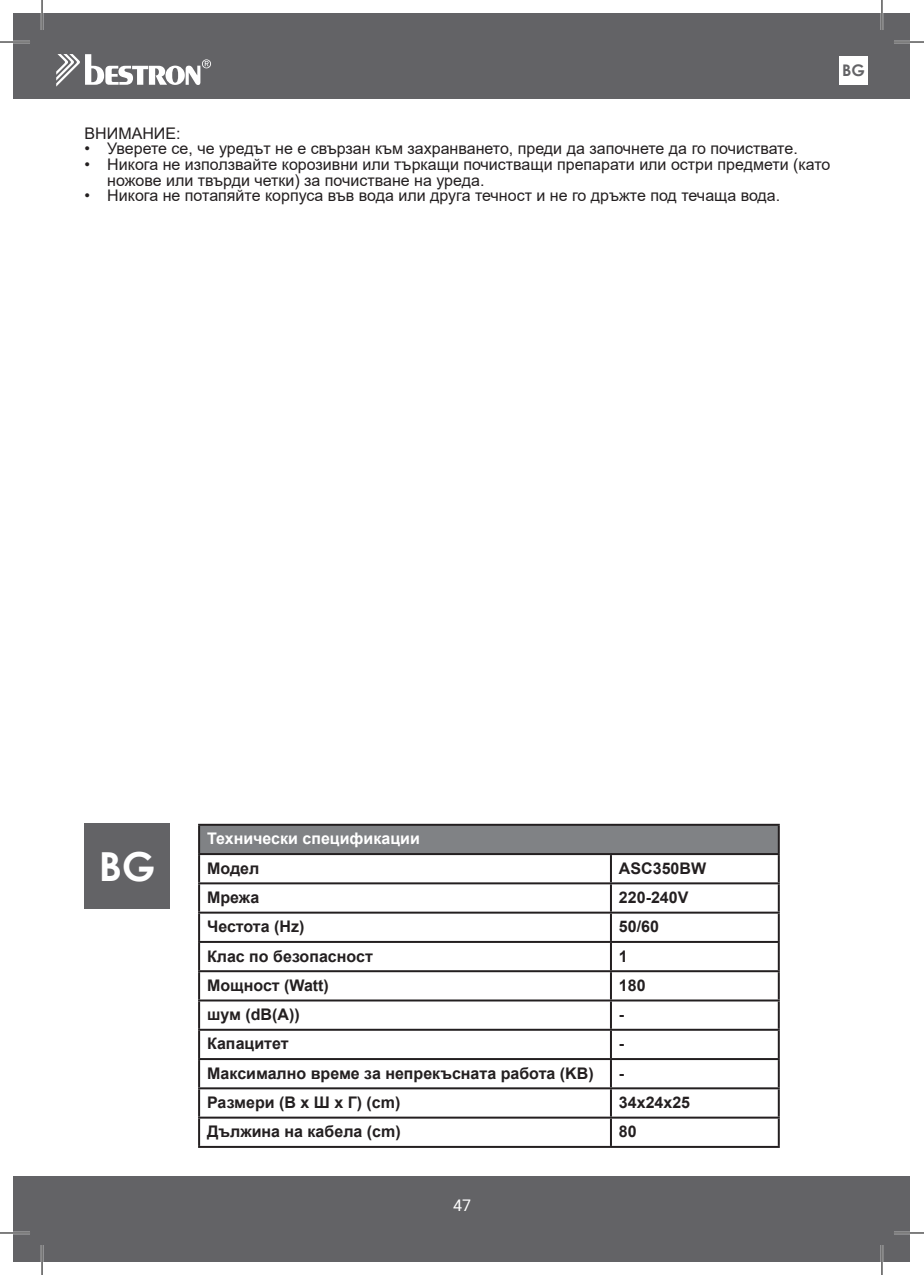
<style>
.page{position:relative;width:924px;height:1275px;background:#fff}
.page>*{position:absolute;margin:0;border:0;box-sizing:border-box;transform-origin:0 0}
.t1{font:700 40px "Century Gothic";color:#fff}
.t2{font:16px/15.6px "Arial";color:#231f20}
.t3{font:700 16px "Arial";color:#231f20}
.t4{font:700 16px "Arial";color:#fff}
.t5{font:700 16px "Century Gothic";color:#636366}
.t6{font:16px "Roboto";color:#fff}
</style>
<div class="page">
<div style="left:199px;top:825px;width:579px;height:29px;background:#808285"></div>
<hr style="left:198px;top:824px;width:412px;height:2px;background:#231f20">
<hr style="left:198px;top:826px;width:2px;height:27px;background:#231f20">
<hr style="left:610px;top:824px;width:169px;height:2px;background:#231f20">
<hr style="left:777px;top:826px;width:2px;height:27px;background:#231f20">
<hr style="left:198px;top:853px;width:412px;height:2px;background:#231f20">
<hr style="left:198px;top:855px;width:2px;height:27px;background:#231f20">
<hr style="left:610px;top:853px;width:169px;height:2px;background:#231f20">
<hr style="left:609px;top:855px;width:2px;height:27px;background:#231f20">
<hr style="left:777px;top:855px;width:2px;height:27px;background:#231f20">
<hr style="left:198px;top:882px;width:412px;height:2px;background:#231f20">
<hr style="left:198px;top:884px;width:2px;height:27px;background:#231f20">
<hr style="left:610px;top:882px;width:169px;height:2px;background:#231f20">
<hr style="left:609px;top:884px;width:2px;height:27px;background:#231f20">
<hr style="left:777px;top:884px;width:2px;height:27px;background:#231f20">
<hr style="left:198px;top:911px;width:412px;height:2px;background:#231f20">
<hr style="left:198px;top:913px;width:2px;height:28px;background:#231f20">
<hr style="left:610px;top:911px;width:169px;height:2px;background:#231f20">
<hr style="left:609px;top:913px;width:2px;height:28px;background:#231f20">
<hr style="left:777px;top:913px;width:2px;height:28px;background:#231f20">
<hr style="left:198px;top:941px;width:412px;height:2px;background:#231f20">
<hr style="left:198px;top:943px;width:2px;height:27px;background:#231f20">
<hr style="left:610px;top:941px;width:169px;height:2px;background:#231f20">
<hr style="left:609px;top:943px;width:2px;height:27px;background:#231f20">
<hr style="left:777px;top:943px;width:2px;height:27px;background:#231f20">
<hr style="left:198px;top:970px;width:412px;height:2px;background:#231f20">
<hr style="left:198px;top:972px;width:2px;height:27px;background:#231f20">
<hr style="left:610px;top:970px;width:169px;height:2px;background:#231f20">
<hr style="left:609px;top:972px;width:2px;height:27px;background:#231f20">
<hr style="left:777px;top:972px;width:2px;height:27px;background:#231f20">
<hr style="left:198px;top:999px;width:412px;height:2px;background:#231f20">
<hr style="left:198px;top:1001px;width:2px;height:27px;background:#231f20">
<hr style="left:610px;top:999px;width:169px;height:2px;background:#231f20">
<hr style="left:609px;top:1001px;width:2px;height:27px;background:#231f20">
<hr style="left:777px;top:1001px;width:2px;height:27px;background:#231f20">
<hr style="left:198px;top:1028px;width:412px;height:2px;background:#231f20">
<hr style="left:198px;top:1030px;width:2px;height:28px;background:#231f20">
<hr style="left:610px;top:1028px;width:169px;height:2px;background:#231f20">
<hr style="left:609px;top:1030px;width:2px;height:28px;background:#231f20">
<hr style="left:777px;top:1030px;width:2px;height:28px;background:#231f20">
<hr style="left:198px;top:1058px;width:412px;height:2px;background:#231f20">
<hr style="left:198px;top:1060px;width:2px;height:27px;background:#231f20">
<hr style="left:610px;top:1058px;width:169px;height:2px;background:#231f20">
<hr style="left:609px;top:1060px;width:2px;height:27px;background:#231f20">
<hr style="left:777px;top:1060px;width:2px;height:27px;background:#231f20">
<hr style="left:198px;top:1087px;width:412px;height:2px;background:#231f20">
<hr style="left:198px;top:1089px;width:2px;height:27px;background:#231f20">
<hr style="left:610px;top:1087px;width:169px;height:2px;background:#231f20">
<hr style="left:609px;top:1089px;width:2px;height:27px;background:#231f20">
<hr style="left:777px;top:1089px;width:2px;height:27px;background:#231f20">
<hr style="left:198px;top:1116px;width:412px;height:2px;background:#231f20">
<hr style="left:198px;top:1118px;width:2px;height:28px;background:#231f20">
<hr style="left:610px;top:1116px;width:169px;height:2px;background:#231f20">
<hr style="left:609px;top:1118px;width:2px;height:28px;background:#231f20">
<hr style="left:777px;top:1118px;width:2px;height:28px;background:#231f20">
<hr style="left:198px;top:1146px;width:412px;height:2px;background:#231f20">
<hr style="left:610px;top:1146px;width:169px;height:2px;background:#231f20">
<div style="left:85px;top:824px;width:85px;height:85px;background:#636366"></div>
<div style="left:14px;top:14px;width:895px;height:85px;background:#636366"></div>
<div style="left:14px;top:1176px;width:895px;height:85px;background:#636366"></div>
<svg style="left:56px;top:54px;width:155px;height:33px"></svg>
<div style="left:839px;top:56px;width:28px;height:29px;background:#fff"></div>
<hr style="left:0;top:41px;width:30px;height:2px;background:#fff">
<hr style="left:893px;top:41px;width:30px;height:2px;background:#fff">
<hr style="left:0;top:1231px;width:30px;height:3px;background:#fff">
<hr style="left:893px;top:1231px;width:30px;height:3px;background:#fff">
<hr style="left:41px;top:0;width:2px;height:30px;background:#fff">
<hr style="left:41px;top:1245px;width:2px;height:30px;background:#fff">
<hr style="left:880px;top:0;width:2px;height:30px;background:#fff">
<hr style="left:880px;top:1245px;width:2px;height:30px;background:#fff">
<hr style="left:0;top:42px;width:30px;height:1px;background:#000">
<hr style="left:893px;top:42px;width:30px;height:1px;background:#000">
<hr style="left:0;top:1232px;width:30px;height:1px;background:#000">
<hr style="left:893px;top:1232px;width:30px;height:1px;background:#000">
<hr style="left:42px;top:0;width:1px;height:30px;background:#000">
<hr style="left:42px;top:1245px;width:1px;height:30px;background:#000">
<hr style="left:881px;top:0;width:1px;height:30px;background:#000">
<hr style="left:881px;top:1245px;width:1px;height:30px;background:#000">
<p class="t5" style="left:841px;top:58px;width:24px">BG</p>
<p class="t2" style="left:85px;top:125px;width:97px">ВНИМАНИЕ:</p>
<p class="t2" style="left:85px;top:141px;width:714px">• Уверете се, че уредът не е свързан към захранването, преди да започнете да го почиствате.</p>
<p class="t2" style="left:107px;top:156px;width:724px;text-indent:-23px">• Никога не използвайте корозивни или търкащи почистващи препарати или остри предмети (като ножове или твърди четки) за почистване на уреда.</p>
<p class="t2" style="left:85px;top:188px;width:697px">• Никога не потапяйте корпуса във вода или друга течност и не го дръжте под течаща вода.</p>
<h1 class="t1" style="left:99px;top:836px;width:58px">BG</h1>
<p class="t4" style="left:207px;top:827px;width:214px">Технически спецификации</p>
<p class="t3" style="left:207px;top:857px;width:54px">Модел</p>
<p class="t3" style="left:618px;top:857px;width:89px">ASC350BW</p>
<p class="t3" style="left:207px;top:886px;width:54px">Мрежа</p>
<p class="t3" style="left:618px;top:886px;width:71px">220-240V</p>
<p class="t3" style="left:207px;top:915px;width:99px">Честота (Hz)</p>
<p class="t3" style="left:618px;top:915px;width:42px">50/60</p>
<p class="t3" style="left:207px;top:944px;width:167px">Клас по безопасност</p>
<p class="t3" style="left:618px;top:944px;width:10px">1</p>
<p class="t3" style="left:207px;top:974px;width:123px">Мощност (Watt)</p>
<p class="t3" style="left:618px;top:974px;width:28px">180</p>
<p class="t3" style="left:207px;top:1003px;width:94px">шум (dB(A))</p>
<p class="t3" style="left:618px;top:1003px;width:7px">-</p>
<p class="t3" style="left:207px;top:1032px;width:83px">Капацитет</p>
<p class="t3" style="left:618px;top:1032px;width:7px">-</p>
<p class="t3" style="left:207px;top:1062px;width:388px">Максимално време за непрекъсната работа (KB)</p>
<p class="t3" style="left:618px;top:1062px;width:7px">-</p>
<p class="t3" style="left:207px;top:1091px;width:195px">Размери (В x Ш x Г) (cm)</p>
<p class="t3" style="left:618px;top:1091px;width:73px">34x24x25</p>
<p class="t3" style="left:207px;top:1120px;width:195px">Дължина на кабела (cm)</p>
<p class="t3" style="left:618px;top:1120px;width:19px">80</p>
<p class="t6" style="left:453px;top:1193px;width:19px">47</p>
</div>
